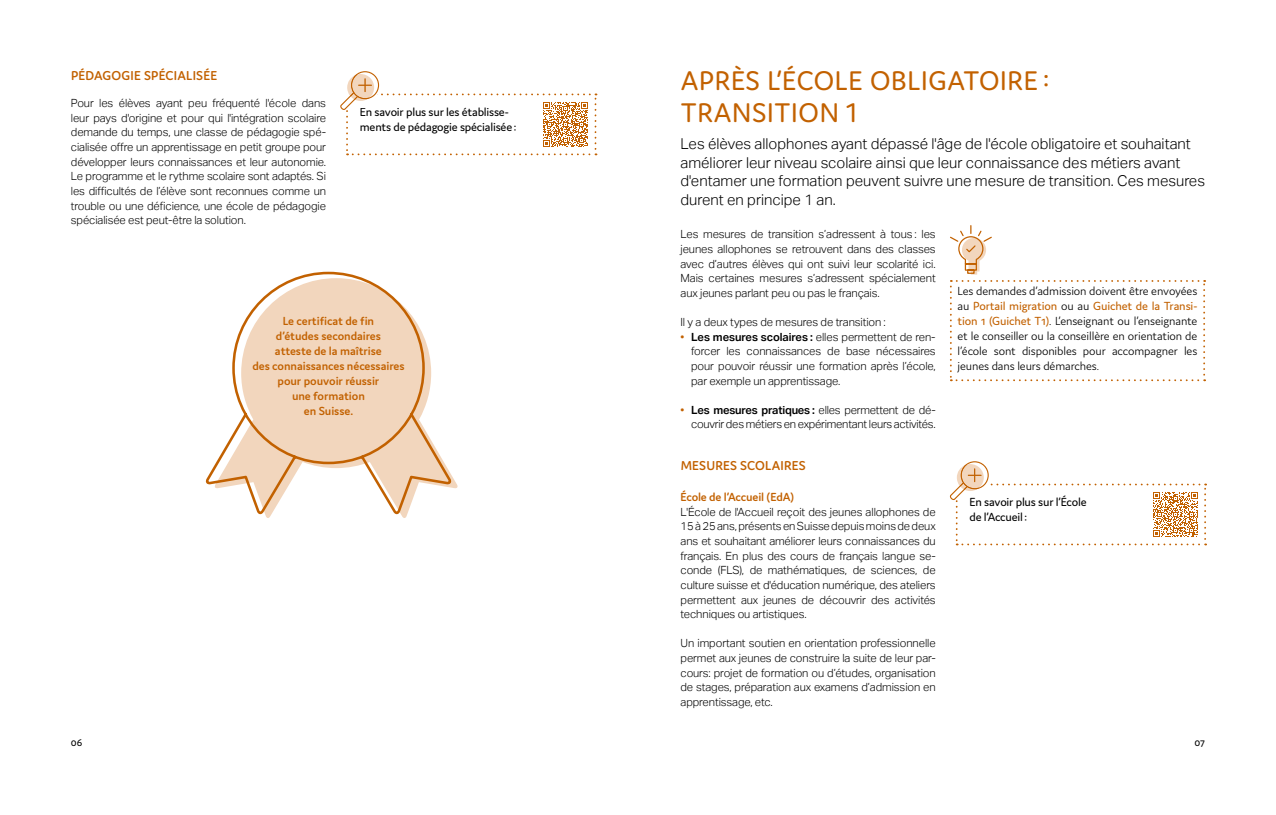
<style>
.page{position:relative;width:1276px;height:815px;background:#fff}
.page>*{position:absolute;margin:0;border:0;box-sizing:border-box;transform-origin:0 0}
.t1{font:28.75px/31.2px "Domus";letter-spacing:.025em;color:#c26100}
.t2{font:300 15px/18.8px "Aktiv Grotesk";color:#000}
.t3{font:600 13.75px "Domus";letter-spacing:.015em;color:#c26100}
.t4{font:300 12.5px/15px "Domus";letter-spacing:-.01em;color:#000;text-align:justify}
.t5{font:600 12.5px/15px "Domus";letter-spacing:-.005em;color:#c26100;text-align:center}
.t6{font:12.5px/15px "Domus";letter-spacing:-.015em;color:#000}
.t7{font:300 11.25px/14.6px "Aktiv Grotesk";letter-spacing:-.01em;color:#000;text-align:justify}
.t8{font:11.25px "Domus";color:#000}
.s1{color:#c26100}
.s2{font-weight:600}
.s3{font-weight:400;color:#c26100}
</style>
<div class="page">
<svg style="left:340px;top:71px;width:256px;height:84px"></svg>
<svg style="left:950px;top:225px;width:255px;height:156px"></svg>
<svg style="left:950px;top:461px;width:256px;height:84px"></svg>
<svg style="left:205px;top:271px;width:249px;height:246px"></svg>
<p class="t3" style="left:71px;top:68px;width:148px">PÉDAGOGIE SPÉCIALISÉE</p>
<p class="t7" style="left:71px;top:96px;width:257px">Pour les élèves ayant peu fréquenté l'école dans leur pays d'origine et pour qui l'intégration scolaire demande du temps, une classe de pédagogie spé&shy;cialisée offre un apprentissage en petit groupe pour développer leurs connaissances et leur autonomie.<br>Le programme et le rythme scolaire sont adaptés. Si les difficultés de l’élève sont reconnues comme un trouble ou une déficience, une école de pédagogie spécialisée est peut-être la solution.</p>
<p class="t6" style="left:360px;top:104px;width:158px">En savoir plus sur les établisse&shy;ments de pédagogie spécialisée:</p>
<p class="t5" style="left:252px;top:313px;width:154px">Le certificat de fin<br>d’études secondaires<br>atteste de la maîtrise<br>des connaissances nécessaires pour pouvoir réussir<br>une formation<br>en Suisse.</p>
<h1 class="t1" style="left:681px;top:65px;width:371px">APRÈS L’ÉCOLE OBLIGATOIRE :<br>TRANSITION 1</h1>
<p class="t2" style="left:680px;top:134px;width:526px">Les élèves allophones ayant dépassé l'âge de l'école obligatoire et souhaitant améliorer leur niveau scolaire ainsi que leur connaissance des métiers avant d'entamer une formation peuvent suivre une mesure de transition. Ces mesures durent en principe 1 an.</p>
<p class="t7" style="left:680px;top:227px;width:257px">Les mesures de transition s’adressent à tous : les jeunes allophones se retrouvent dans des classes avec d’autres élèves qui ont suivi leur scolarité ici.<br>Mais certaines mesures s’adressent spécialement aux jeunes parlant peu ou pas le français.</p>
<p class="t7" style="left:680px;top:315px;width:207px">Il y a deux types de mesures de transition :</p>
<p class="t7" style="left:691px;top:330px;width:246px;text-indent:-11px"><span class="s1">•</span> <span class="s2">Les mesures scolaires :</span> elles permettent de ren&shy;forcer les connaissances de base nécessaires pour pouvoir réussir une formation après l’école, par exemple un apprentissage.</p>
<p class="t7" style="left:680px;top:403px;width:257px;text-align:right"><span class="s1">•</span> <span class="s2">Les mesures pratiques :</span> elles permettent de dé&shy;couvrir des métiers en expérimentant leurs activités.</p>
<p class="t3" style="left:680px;top:458px;width:127px">MESURES SCOLAIRES</p>
<p class="t5" style="left:680px;top:489px;width:115px">École de l’Accueil (EdA)</p>
<p class="t7" style="left:680px;top:505px;width:257px">L'École de l'Accueil reçoit des jeunes allophones de 15 à 25 ans, présents en Suisse depuis moins de deux ans et souhaitant améliorer leurs connaissances du français. En plus des cours de français langue se&shy;conde (FLS), de mathématiques, de sciences, de culture suisse et d'éducation numérique, des ateliers permettent aux jeunes de découvrir des activités techniques ou artistiques.</p>
<p class="t7" style="left:680px;top:636px;width:257px">Un important soutien en orientation professionnelle permet aux jeunes de construire la suite de leur par&shy;cours: projet de formation ou d’études, organisation de stages, préparation aux examens d’admission en apprentissage, etc.</p>
<p class="t4" style="left:957px;top:284px;width:241px">Les demandes d’admission doivent être envoyées au <span class="s3">Portail migration</span> ou au <span class="s3">Guichet de la Transi&shy;tion 1 (Guichet T1)</span>. L’enseignant ou l’enseignante et le conseiller ou la conseillère en orientation de l’école sont disponibles pour accompagner les jeunes dans leurs démarches.</p>
<p class="t6" style="left:969px;top:494px;width:119px">En savoir plus sur l’École de l’Accueil:</p>
<p class="t8" style="left:71px;top:736px;width:13px">06</p>
<p class="t8" style="left:1194px;top:736px;width:12px">07</p>
</div>
